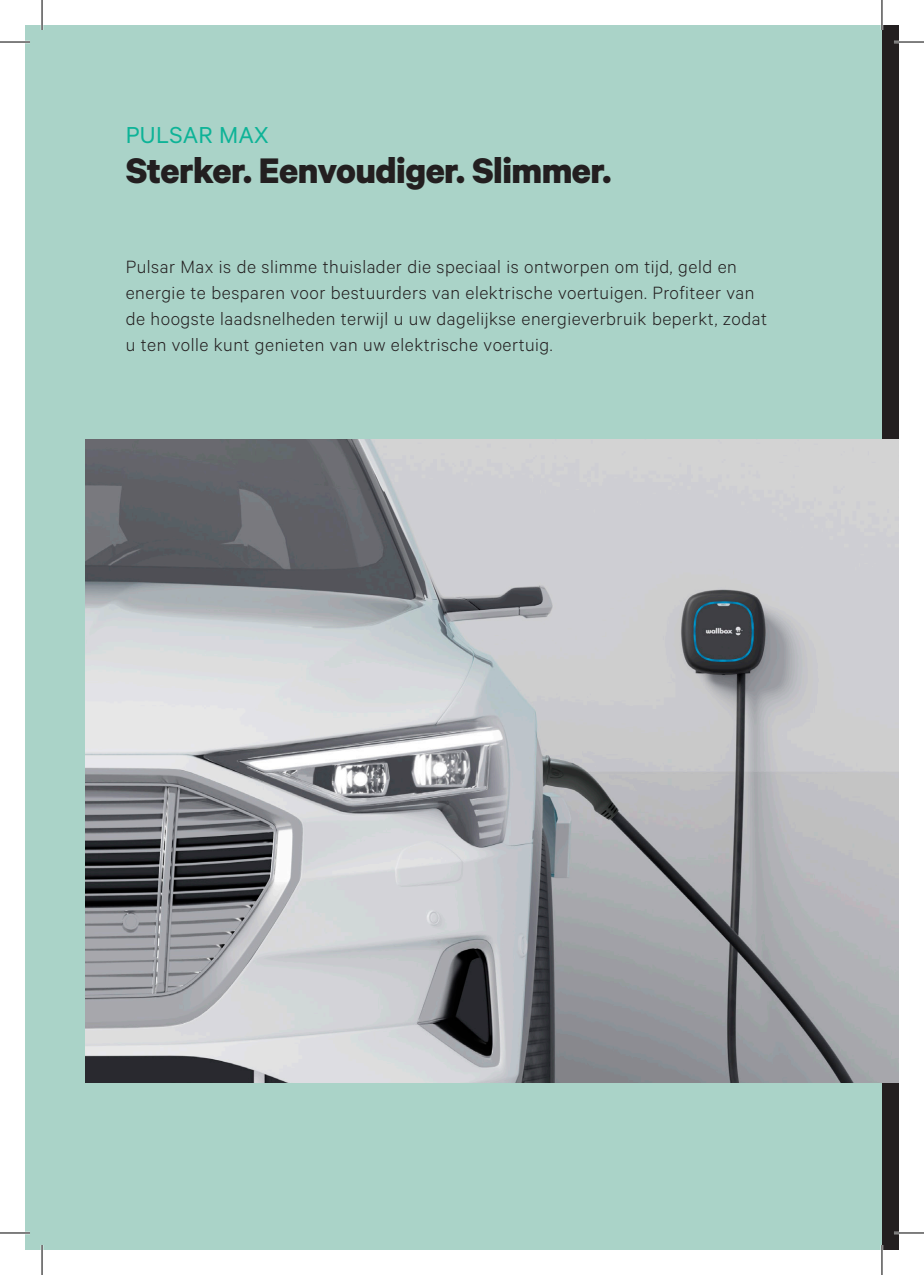
<style>
.page{position:relative;width:924px;height:1275px;background:#fff}
.page>*{position:absolute;margin:0;border:0;box-sizing:border-box;transform-origin:0 0}
.t1{font:700 40px "Calibre";letter-spacing:-.015em;color:#231f20}
.t2{font:26px "Calibre";letter-spacing:.01em;color:#0db397}
.t3{font:300 20px/26px "Calibre";letter-spacing:.025em;color:#231f20}
</style>
<div class="page">
<div style="left:881px;top:25px;width:17px;height:1225px;background:#231f20"></div>
<div style="left:25px;top:25px;width:856px;height:1225px;background:#aad3c8"></div>
<img style="left:85px;top:439px;width:813px;height:643px">
<hr style="left:0;top:41px;width:30px;height:2px;background:#fff">
<hr style="left:893px;top:41px;width:30px;height:2px;background:#fff">
<hr style="left:0;top:1231px;width:30px;height:3px;background:#fff">
<hr style="left:893px;top:1231px;width:30px;height:3px;background:#fff">
<hr style="left:41px;top:0;width:2px;height:30px;background:#fff">
<hr style="left:41px;top:1245px;width:2px;height:30px;background:#fff">
<hr style="left:880px;top:0;width:2px;height:30px;background:#fff">
<hr style="left:880px;top:1245px;width:2px;height:30px;background:#fff">
<hr style="left:0;top:42px;width:30px;height:1px;background:#000">
<hr style="left:893px;top:42px;width:30px;height:1px;background:#000">
<hr style="left:0;top:1232px;width:30px;height:1px;background:#000">
<hr style="left:893px;top:1232px;width:30px;height:1px;background:#000">
<hr style="left:42px;top:0;width:1px;height:30px;background:#000">
<hr style="left:42px;top:1245px;width:1px;height:30px;background:#000">
<hr style="left:881px;top:0;width:1px;height:30px;background:#000">
<hr style="left:881px;top:1245px;width:1px;height:30px;background:#000">
<p class="t2" style="left:126px;top:120px;width:144px">PULSAR MAX</p>
<p class="t1" style="left:126px;top:146px;width:487px">Sterker. Eenvoudiger. Slimmer.</p>
<p class="t3" style="left:126px;top:253px;width:642px">Pulsar Max is de slimme thuislader die speciaal is ontworpen om tijd, geld en energie te besparen voor bestuurders van elektrische voertuigen. Profiteer van de hoogste laadsnelheden terwijl u uw dagelijkse energieverbruik beperkt, zodat u ten volle kunt genieten van uw elektrische voertuig.</p>
</div>
